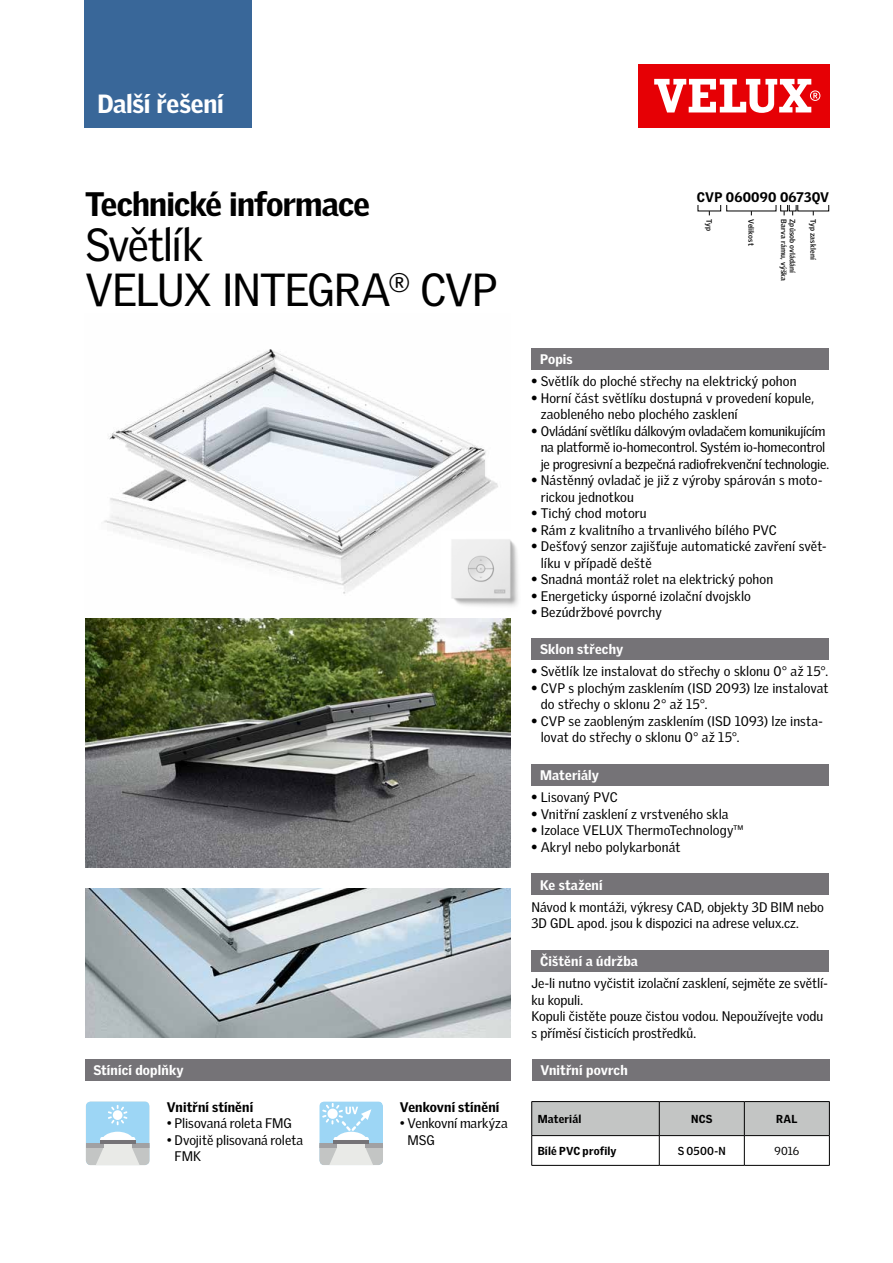
<style>
.page{position:relative;width:893px;height:1263px;background:#fff}
.page>*{position:absolute;margin:0;border:0;box-sizing:border-box;transform-origin:0 0}
.t1{font:45px/45px "Velux Gothic";letter-spacing:-.035em;color:#000}
.t2{font:900 33px "Velux Gothic";letter-spacing:-.025em;color:#000}
.t3{font:900 25.65px "Velux Gothic";letter-spacing:-.01em;color:#fff}
.t4{font:13.5px/16.5px "Velux Gothic";letter-spacing:.005em;color:#000}
.t5{font:13.5px/16.5px "Velux Gothic";letter-spacing:-.015em;color:#000}
.t6{font:900 13.5px "Velux Gothic";letter-spacing:.01em;color:#fff}
.t7{font:900 13.5px "Velux Gothic";letter-spacing:.01em;color:#000}
.t8{font:900 11.25px "Velux Gothic";letter-spacing:.015em;color:#000}
.t9{font:700 11.25px "Velux Gothic";color:#000}
.t10{font:11.25px "Velux Gothic";color:#000}
.t11{font:700 7.5px "Velux Gothic";letter-spacing:.02em;color:#000}
.s1{font-weight:900}
</style>
<div class="page">
<div style="left:638px;top:64px;width:191px;height:64px;background:#e60005"></div>
<svg style="left:654px;top:79px;width:166px;height:34px"></svg>
<img style="left:104px;top:349px;width:394px;height:245px">
<img style="left:85px;top:889px;width:425px;height:148px">
<div style="left:531px;top:349px;width:298px;height:21px;background:#757377"></div>
<div style="left:531px;top:638px;width:298px;height:21px;background:#757377"></div>
<div style="left:531px;top:764px;width:298px;height:21px;background:#757377"></div>
<div style="left:531px;top:874px;width:298px;height:21px;background:#757377"></div>
<div style="left:531px;top:950px;width:298px;height:21px;background:#757377"></div>
<div style="left:85px;top:1059px;width:425px;height:21px;background:#757377"></div>
<svg style="left:86px;top:1101px;width:64px;height:64px"></svg>
<svg style="left:319px;top:1101px;width:64px;height:64px"></svg>
<div style="left:780px;top:205px;width:8px;height:6px;border:1px solid #000"></div>
<div style="left:532px;top:1059px;width:297px;height:21px;background:#757377"></div>
<svg style="left:531px;top:1101px;width:299px;height:64px"></svg>
<hr style="left:531px;top:1165px;width:128px;height:1px;background:#000">
<hr style="left:659px;top:1165px;width:85px;height:1px;background:#000">
<hr style="left:744px;top:1165px;width:86px;height:1px;background:#000">
<div style="left:85px;top:0;width:167px;height:128px;background:#396799"></div>
<img style="left:442px;top:531px;width:76px;height:97px">
<img style="left:85px;top:618px;width:425px;height:249px">
<h3 class="t3" style="left:97px;top:87px;width:128px">Další řešení</h3>
<h2 class="t2" style="left:85px;top:184px;width:286px">Technické informace</h2>
<h1 class="t1" style="left:85px;top:222px;width:414px">Světlík<br>VELUX INTEGRA<sup>®</sup> CVP</h1>
<p class="t6" style="left:93px;top:1061px;width:92px">Stínící doplňky</p>
<p class="t7" style="left:167px;top:1098px;width:88px">Vnitřní stínění</p>
<p class="t4" style="left:167px;top:1115px;width:127px">• Plisovaná roleta FMG</p>
<p class="t4" style="left:175px;top:1131px;width:130px;text-indent:-8px">• Dvojitě plisovaná roleta<br>FMK</p>
<p class="t7" style="left:400px;top:1098px;width:101px">Venkovní stínění</p>
<p class="t4" style="left:408px;top:1115px;width:102px;text-indent:-8px">• Venkovní markýza<br>MSG</p>
<p class="t7" style="left:697px;top:188px;width:134px">CVP 060090 0673QV</p>
<p class="t11" style="left:714px;top:219px;width:13px;rotate:90deg">Typ</p>
<p class="t11" style="left:756px;top:219px;width:28px;rotate:90deg">Velikost</p>
<p class="t11" style="left:788px;top:219px;width:63px;rotate:90deg">Barva rámu, výška</p>
<p class="t11" style="left:797px;top:219px;width:56px;rotate:90deg">Způsob ovládání</p>
<p class="t11" style="left:818px;top:219px;width:42px;rotate:90deg">Typ zasklení</p>
<p class="t6" style="left:540px;top:351px;width:34px">Popis</p>
<p class="t4" style="left:531px;top:373px;width:267px"><span class="s1">•</span> Světlík do ploché střechy na elektrický pohon</p>
<p class="t4" style="left:541px;top:390px;width:275px;text-indent:-9px"><span class="s1">•</span> Horní část světlíku dostupná v provedení kopule, zaobleného nebo plochého zasklení</p>
<p class="t5" style="left:541px;top:423px;width:290px;text-indent:-9px"><span class="s1">•</span> Ovládání světlíku dálkovým ovladačem komunikujícím na platformě io-homecontrol. Systém io-homecontrol je progresivní a bezpečná radiofrekvenční technologie.</p>
<p class="t4" style="left:541px;top:472px;width:283px;text-indent:-9px"><span class="s1">•</span> Nástěnný ovladač je již z výroby spárován s moto&shy;rickou jednotkou</p>
<p class="t4" style="left:531px;top:505px;width:117px"><span class="s1">•</span> Tichý chod motoru</p>
<p class="t4" style="left:531px;top:522px;width:247px"><span class="s1">•</span> Rám z kvalitního a trvanlivého bílého PVC</p>
<p class="t4" style="left:541px;top:538px;width:287px;text-indent:-9px"><span class="s1">•</span> Dešťový senzor zajišťuje automatické zavření svět&shy;líku v případě deště</p>
<p class="t4" style="left:531px;top:571px;width:243px"><span class="s1">•</span> Snadná montáž rolet na elektrický pohon</p>
<p class="t4" style="left:531px;top:588px;width:221px"><span class="s1">•</span> Energeticky úsporné izolační dvojsklo</p>
<p class="t4" style="left:531px;top:604px;width:132px"><span class="s1">•</span> Bezúdržbové povrchy</p>
<p class="t6" style="left:540px;top:640px;width:85px">Sklon střechy</p>
<p class="t4" style="left:531px;top:663px;width:298px"><span class="s1">•</span> Světlík lze instalovat do střechy o sklonu 0° až 15°.</p>
<p class="t4" style="left:541px;top:679px;width:289px;text-indent:-9px"><span class="s1">•</span> CVP s plochým zasklením (ISD 2093) lze instalovat do střechy o sklonu 2° až 15°.</p>
<p class="t4" style="left:541px;top:712px;width:283px;text-indent:-9px"><span class="s1">•</span> CVP se zaobleným zasklením (ISD 1093) lze insta&shy;lovat do střechy o sklonu 0° až 15°.</p>
<p class="t6" style="left:540px;top:766px;width:61px">Materiály</p>
<p class="t4" style="left:531px;top:789px;width:88px"><span class="s1">•</span> Lisovaný PVC</p>
<p class="t4" style="left:531px;top:805px;width:199px"><span class="s1">•</span> Vnitřní zasklení z vrstveného skla</p>
<p class="t4" style="left:531px;top:822px;width:214px"><span class="s1">•</span> Izolace VELUX ThermoTechnology™</p>
<p class="t4" style="left:531px;top:838px;width:150px"><span class="s1">•</span> Akryl nebo polykarbonát</p>
<p class="t6" style="left:540px;top:876px;width:64px">Ke stažení</p>
<p class="t4" style="left:531px;top:898px;width:294px">Návod k montáži, výkresy CAD, objekty 3D BIM nebo<br>3D GDL apod. jsou k dispozici na adrese velux.cz.</p>
<p class="t6" style="left:540px;top:952px;width:99px">Čištění a údržba</p>
<p class="t4" style="left:531px;top:975px;width:298px">Je-li nutno vyčistit izolační zasklení, sejměte ze světlí&shy;ku kopuli.<br>Kopuli čistěte pouze čistou vodou. Nepoužívejte vodu s příměsí čisticích prostředků.</p>
<p class="t6" style="left:540px;top:1061px;width:89px">Vnitřní povrch</p>
<p class="t8" style="left:538px;top:1112px;width:45px">Materiál</p>
<p class="t8" style="left:691px;top:1112px;width:23px">NCS</p>
<p class="t8" style="left:776px;top:1112px;width:23px">RAL</p>
<p class="t8" style="left:538px;top:1143px;width:80px">Bílé PVC profily</p>
<p class="t9" style="left:678px;top:1144px;width:50px">S 0500-N</p>
<p class="t10" style="left:774px;top:1144px;width:26px">9016</p>
</div>
